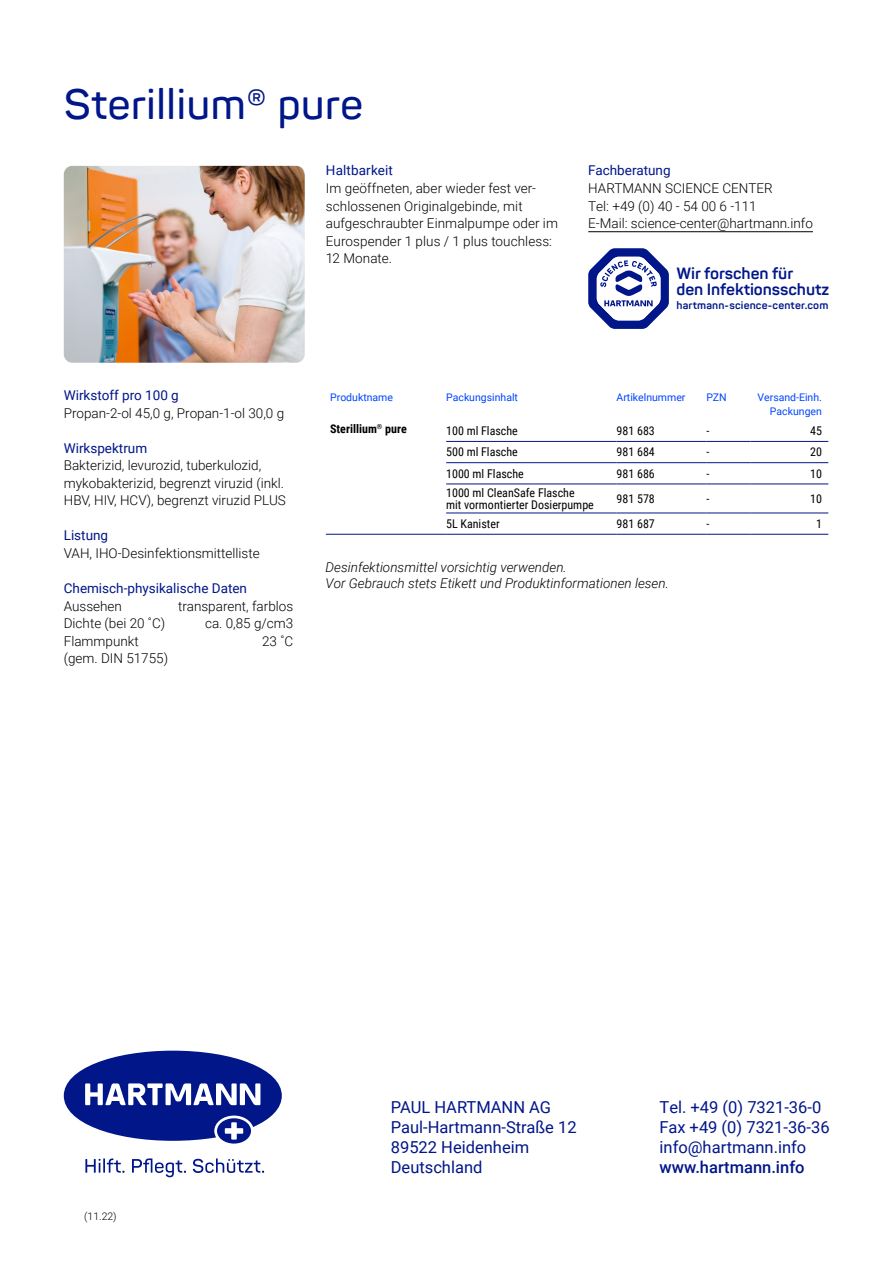
<style>
.page{position:relative;width:893px;height:1263px;background:#fff}
.page>*{position:absolute;margin:0;border:0;box-sizing:border-box;transform-origin:0 0}
.t1{font:600 42px "Panton";color:#001689}
.t2{font:16.5px/19.8px "Roboto";color:#001689}
.t3{font:500 16.5px "Roboto";color:#001689}
.t4{font:700 16.2px/16.5px "Panton";letter-spacing:-.005em;color:#001689}
.t5{font:300 13.5px/17.5px "Roboto";color:#000}
.t6{font:italic 300 13.5px/16.2px "Roboto";color:#000}
.t7{font:13.5px "Roboto";color:#001689}
.t8{font:12px/12px "Roboto Condensed";color:#000}
.t9{font:700 12px "Roboto Condensed";color:#000}
.t10{font:700 10.65px "Panton";letter-spacing:.015em;color:#001689}
.t11{font:10.5px/13.5px "Roboto";color:#0045ff;text-align:right}
.t12{font:300 10.5px "Roboto";color:#000}
</style>
<div class="page">
<img style="left:64px;top:166px;width:241px;height:197px">
<hr style="left:588px;top:231px;width:225px;height:1px;background:#000">
<svg style="left:588px;top:248px;width:81px;height:81px"></svg>
<hr style="left:617px;top:441px;width:89px;height:1px;background:#001689">
<hr style="left:706px;top:441px;width:44px;height:1px;background:#001689">
<hr style="left:750px;top:441px;width:78px;height:1px;background:#001689">
<hr style="left:617px;top:462px;width:89px;height:1px;background:#001689">
<hr style="left:706px;top:462px;width:44px;height:1px;background:#001689">
<hr style="left:750px;top:462px;width:78px;height:1px;background:#001689">
<hr style="left:446px;top:441px;width:171px;height:1px;background:#001689">
<hr style="left:446px;top:462px;width:171px;height:1px;background:#001689">
<hr style="left:326px;top:534px;width:120px;height:1px;background:#001689">
<hr style="left:446px;top:484px;width:171px;height:1px;background:#001689">
<hr style="left:617px;top:484px;width:89px;height:1px;background:#001689">
<hr style="left:706px;top:484px;width:44px;height:1px;background:#001689">
<hr style="left:750px;top:484px;width:78px;height:1px;background:#001689">
<hr style="left:446px;top:513px;width:171px;height:1px;background:#001689">
<hr style="left:617px;top:513px;width:89px;height:1px;background:#001689">
<hr style="left:706px;top:513px;width:44px;height:1px;background:#001689">
<hr style="left:750px;top:513px;width:78px;height:1px;background:#001689">
<hr style="left:446px;top:534px;width:171px;height:1px;background:#001689">
<hr style="left:617px;top:534px;width:89px;height:1px;background:#001689">
<hr style="left:706px;top:534px;width:44px;height:1px;background:#001689">
<hr style="left:750px;top:534px;width:78px;height:1px;background:#001689">
<div style="left:217px;top:1118px;width:34px;height:25px;background:#001689;border-radius:50%"></div>
<svg style="left:64px;top:1051px;width:218px;height:90px"></svg>
<svg style="left:85px;top:1158px;width:39px;height:15px"></svg>
<svg style="left:132px;top:1158px;width:54px;height:19px"></svg>
<svg style="left:193px;top:1158px;width:71px;height:15px"></svg>
<h1 class="t1" style="left:64px;top:78px;width:301px">Sterillium® pure</h1>
<p class="t7" style="left:326px;top:161px;width:69px">Haltbarkeit</p>
<p class="t5" style="left:326px;top:179px;width:234px">Im geöffneten, aber wieder fest ver&shy;schlossenen Originalgebinde, mit aufgeschraubter Einmalpumpe oder im<br>Eurospender 1 plus / 1 plus touchless:<br>12 Monate.</p>
<p class="t7" style="left:588px;top:161px;width:84px">Fachberatung</p>
<p class="t5" style="left:588px;top:179px;width:226px">HARTMANN SCIENCE CENTER<br>Tel: +49 (0) 40 - 54 00 6 -111<br>E-Mail: science-center@hartmann.info</p>
<p class="t4" style="left:676px;top:264px;width:154px">Wir forschen für<br>den Infektionsschutz</p>
<p class="t10" style="left:676px;top:298px;width:153px">hartmann-science-center.com</p>
<p class="t7" style="left:64px;top:386px;width:117px">Wirkstoff pro 100 g</p>
<p class="t5" style="left:64px;top:403px;width:222px">Propan-2-ol 45,0 g, Propan-1-ol 30,0 g</p>
<p class="t7" style="left:64px;top:438px;width:85px">Wirkspektrum</p>
<p class="t5" style="left:64px;top:456px;width:224px">Bakterizid, levurozid, tuberkulozid, mykobakterizid, begrenzt viruzid (inkl.<br>HBV, HIV, HCV), begrenzt viruzid PLUS</p>
<p class="t7" style="left:64px;top:526px;width:46px">Listung</p>
<p class="t5" style="left:64px;top:544px;width:197px">VAH, IHO-Desinfektionsmittelliste</p>
<p class="t7" style="left:64px;top:579px;width:185px">Chemisch-physikalische Daten</p>
<p class="t5" style="left:64px;top:596px;width:60px">Aussehen</p>
<p class="t5" style="left:178px;top:596px;width:117px">transparent, farblos</p>
<p class="t5" style="left:64px;top:614px;width:103px">Dichte (bei 20 ˚C)</p>
<p class="t5" style="left:205px;top:614px;width:90px">ca. 0,85 g/cm3</p>
<p class="t5" style="left:64px;top:632px;width:77px">Flammpunkt</p>
<p class="t5" style="left:262px;top:632px;width:33px">23 ˚C</p>
<p class="t5" style="left:64px;top:649px;width:106px">(gem. DIN 51755)</p>
<p class="t11" style="left:330px;top:390px;width:64px">Produktname</p>
<p class="t11" style="left:446px;top:390px;width:73px">Packungsinhalt</p>
<p class="t11" style="left:617px;top:390px;width:70px">Artikelnummer</p>
<p class="t11" style="left:706px;top:390px;width:22px">PZN</p>
<p class="t11" style="left:758px;top:390px;width:66px">Versand-Einh.<br>Packungen</p>
<p class="t9" style="left:330px;top:420px;width:78px">Sterillium<sup>®</sup> pure</p>
<p class="t8" style="left:446px;top:424px;width:73px">100 ml Flasche</p>
<p class="t8" style="left:617px;top:424px;width:40px">981 683</p>
<p class="t8" style="left:706px;top:424px;width:4px">-</p>
<p class="t8" style="left:810px;top:424px;width:13px">45</p>
<p class="t8" style="left:446px;top:446px;width:73px">500 ml Flasche</p>
<p class="t8" style="left:617px;top:446px;width:40px">981 684</p>
<p class="t8" style="left:706px;top:446px;width:4px">-</p>
<p class="t8" style="left:810px;top:446px;width:13px">20</p>
<p class="t8" style="left:446px;top:467px;width:79px">1000 ml Flasche</p>
<p class="t8" style="left:617px;top:467px;width:40px">981 686</p>
<p class="t8" style="left:706px;top:467px;width:4px">-</p>
<p class="t8" style="left:810px;top:467px;width:13px">10</p>
<p class="t8" style="left:446px;top:486px;width:149px">1000 ml CleanSafe Flasche<br>mit vormontierter Dosierpumpe</p>
<p class="t8" style="left:617px;top:492px;width:40px">981 578</p>
<p class="t8" style="left:706px;top:492px;width:4px">-</p>
<p class="t8" style="left:810px;top:492px;width:13px">10</p>
<p class="t8" style="left:446px;top:517px;width:55px">5L Kanister</p>
<p class="t8" style="left:617px;top:517px;width:40px">981 687</p>
<p class="t8" style="left:706px;top:517px;width:4px">-</p>
<p class="t8" style="left:816px;top:517px;width:7px">1</p>
<p class="t6" style="left:326px;top:558px;width:345px">Desinfektionsmittel vorsichtig verwenden.<br>Vor Gebrauch stets Etikett und Produktinformationen lesen.</p>
<p class="t12" style="left:84px;top:1209px;width:34px">(11.22)</p>
<p class="t2" style="left:391px;top:1097px;width:187px">PAUL HARTMANN AG<br>Paul-Hartmann-Straße 12<br>89522 Heidenheim<br>Deutschland</p>
<p class="t2" style="left:659px;top:1097px;width:172px">Tel. +49 (0) 7321-36-0<br>Fax +49 (0) 7321-36-36 info@hartmann.info</p>
<p class="t3" style="left:659px;top:1155px;width:147px">www.hartmann.info</p>
</div>
